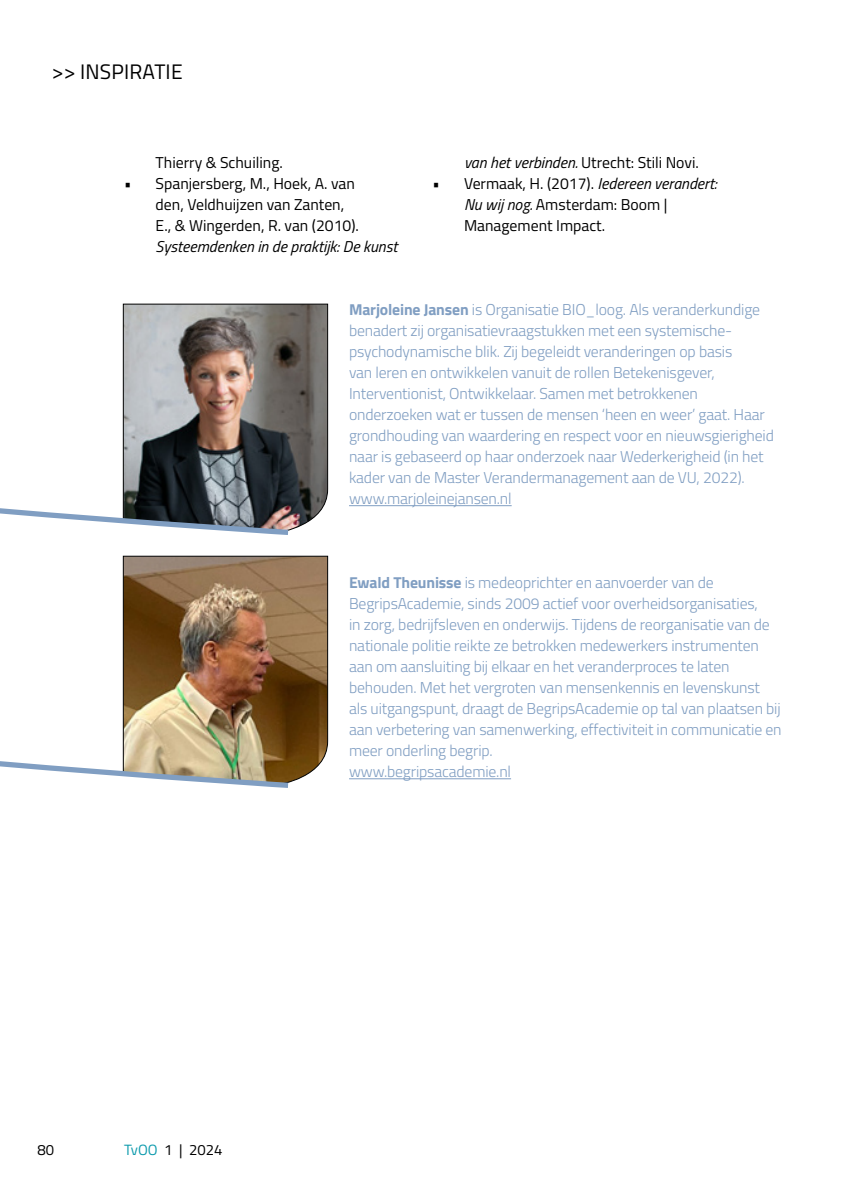
<style>
.page{position:relative;width:844px;height:1191px;background:#fff}
.page>*{position:absolute;margin:0;border:0;box-sizing:border-box;transform-origin:0 0}
.t1{font:21px "Titillium Web";letter-spacing:.01em;color:#000}
.t2{font:300 15.75px/21px "Titillium Web";letter-spacing:-.01em;color:#809ec2}
.t3{font:15.75px/21px "Titillium Web";color:#000}
.t4{font:italic 15.75px "Titillium Web";color:#000}
.t5{font:14.88px "Titillium Web";color:#000}
.s1{font-style:italic}
.s2{font-weight:700}
.s3{color:#0e9bad}
</style>
<div class="page">
<hr style="left:349px;top:505px;width:162px;height:1px;background:#809ec2">
<hr style="left:349px;top:778px;width:162px;height:1px;background:#809ec2">
<svg style="left:123px;top:304px;width:205px;height:225px;background:#736f6d"></svg>
<img style="left:123px;top:556px;width:205px;height:226px">
<svg style="left:0;top:504px;width:293px;height:31px"></svg>
<svg style="left:0;top:757px;width:293px;height:31px"></svg>
<h1 class="t1" style="left:52px;top:56px;width:132px">&gt;&gt; INSPIRATIE</h1>
<p class="t3" style="left:156px;top:151px;width:129px">Thierry &amp; Schuiling.</p>
<p class="t3" style="left:156px;top:172px;width:205px;text-indent:-32px">• Spanjersberg, M., Hoek, A. van den, Veldhuijzen van Zanten,<br>E., &amp; Wingerden, R. van (2010).</p>
<p class="t4" style="left:156px;top:235px;width:243px">Systeemdenken in de praktijk: De kunst</p>
<p class="t3" style="left:464px;top:151px;width:236px"><span class="s1">van het verbinden.</span> Utrecht: Stili Novi.</p>
<p class="t3" style="left:464px;top:172px;width:254px;text-indent:-32px">• Vermaak, H. (2017). <span class="s1">Iedereen verandert:<br>Nu wij nog.</span> Amsterdam: Boom |<br>Management Impact.</p>
<p class="t2" style="left:349px;top:298px;width:426px"><span class="s2">Marjoleine Jansen</span> is Organisatie BIO_loog. Als veranderkundige benadert zij organisatievraagstukken met een systemische&shy;psychodynamische blik. Zij begeleidt veranderingen op basis<br>van leren en ontwikkelen vanuit de rollen Betekenisgever, Interventionist, Ontwikkelaar. Samen met betrokkenen onderzoeken wat er tussen de mensen ‘heen en weer’ gaat. Haar grondhouding van waardering en respect voor en nieuwsgierigheid naar is gebaseerd op haar onderzoek naar Wederkerigheid (in het kader van de Master Verandermanagement aan de VU, 2022). www.marjoleinejansen.nl</p>
<p class="t2" style="left:349px;top:571px;width:434px"><span class="s2">Ewald Theunisse</span> is medeoprichter en aanvoerder van de BegripsAcademie, sinds 2009 actief voor overheidsorganisaties,<br>in zorg, bedrijfsleven en onderwijs. Tijdens de reorganisatie van de nationale politie reikte ze betrokken medewerkers instrumenten aan om aansluiting bij elkaar en het veranderproces te laten behouden. Met het vergroten van mensenkennis en levenskunst als uitgangspunt, draagt de BegripsAcademie op tal van plaatsen bij aan verbetering van samenwerking, effectiviteit in communicatie en meer onderling begrip.<br>www.begripsacademie.nl</p>
<p class="t5" style="left:37px;top:1139px;width:18px">80</p>
<p class="t5" style="left:124px;top:1139px;width:100px"><span class="s3">TvOO</span> 1 | 2024</p>
</div>
